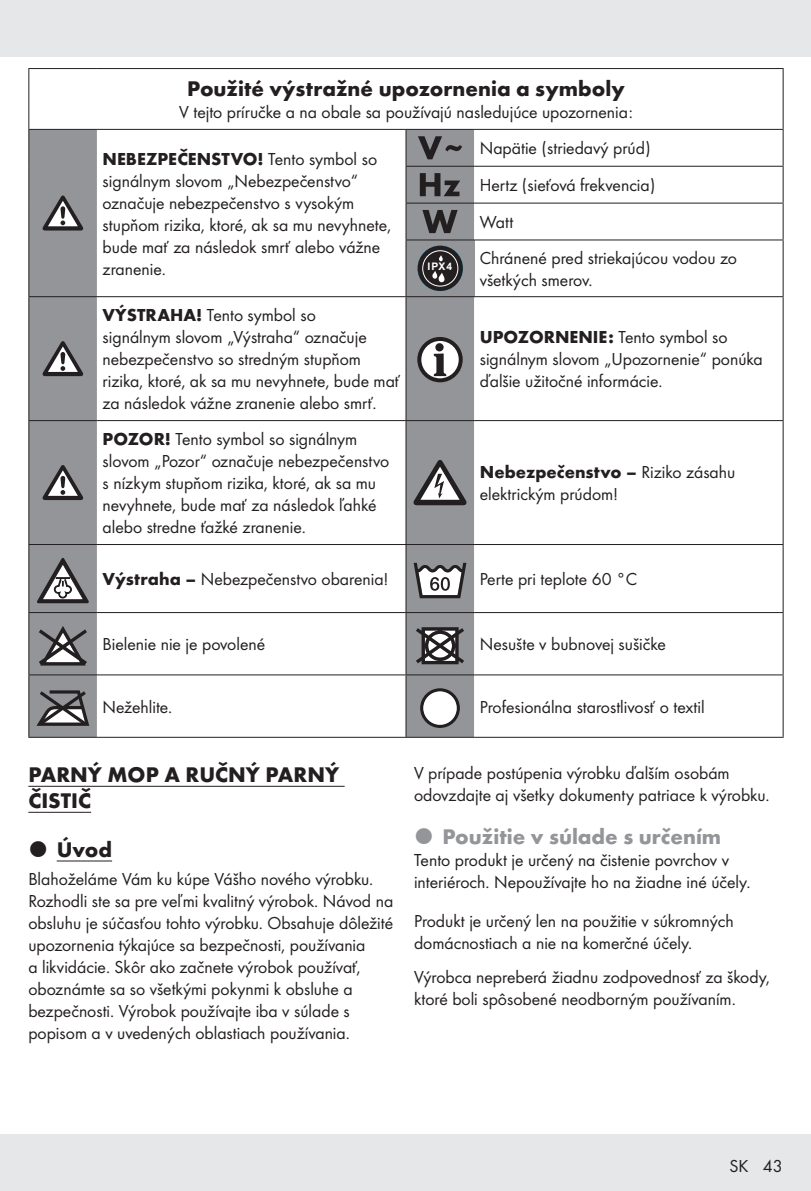
<style>
.page{position:relative;width:811px;height:1191px;background:#fff}
.page>*{position:absolute;margin:0;border:0;box-sizing:border-box;transform-origin:0 0}
.Headline-01{font:700 22px "Futura";color:#231f20}
.Product_Name{font:700 22px/26px "Futura";color:#231f20}
.t1{font:700 22px "Futura";color:#939598}
.Body{font:18px/22px "Futura Boo";color:#231f20}
.Body_SB{font:18px/22px "Futura Boo";color:#231f20}
.Body__Table{font:18px "Futura Boo";color:#231f20}
.t2{font:700 10.4px "Arial";color:#fff}
.s1{font-family:"Futura";font-weight:700}
</style>
<div class="page">
<div style="left:0;top:1134px;width:811px;height:57px;background:#e6e7e9"></div>
<div style="left:0;top:0;width:811px;height:57px;background:#e6e7e9"></div>
<svg style="left:29px;top:130px;width:445px;height:607px"></svg>
<div style="left:406px;top:240px;width:68px;height:57px;background:#939598"></div>
<hr style="left:782px;top:69px;width:1px;height:60px;background:#231f20">
<hr style="left:28px;top:68px;width:69px;height:1px;background:#231f20">
<hr style="left:28px;top:69px;width:1px;height:60px;background:#231f20">
<hr style="left:97px;top:68px;width:309px;height:1px;background:#231f20">
<hr style="left:406px;top:68px;width:68px;height:1px;background:#231f20">
<hr style="left:474px;top:68px;width:309px;height:1px;background:#231f20">
<hr style="left:28px;top:130px;width:1px;height:36px;background:#231f20">
<hr style="left:782px;top:130px;width:1px;height:36px;background:#231f20">
<hr style="left:28px;top:166px;width:1px;height:37px;background:#231f20">
<hr style="left:782px;top:167px;width:1px;height:36px;background:#231f20">
<hr style="left:28px;top:203px;width:1px;height:37px;background:#231f20">
<hr style="left:782px;top:204px;width:1px;height:35px;background:#231f20">
<hr style="left:28px;top:240px;width:1px;height:56px;background:#231f20">
<hr style="left:782px;top:240px;width:1px;height:56px;background:#231f20">
<hr style="left:28px;top:297px;width:1px;height:123px;background:#231f20">
<hr style="left:405px;top:297px;width:1px;height:123px;background:#231f20">
<hr style="left:28px;top:421px;width:1px;height:123px;background:#231f20">
<hr style="left:782px;top:421px;width:1px;height:123px;background:#231f20">
<hr style="left:28px;top:545px;width:1px;height:67px;background:#231f20">
<hr style="left:782px;top:545px;width:1px;height:67px;background:#231f20">
<hr style="left:28px;top:613px;width:1px;height:61px;background:#231f20">
<hr style="left:782px;top:613px;width:1px;height:61px;background:#231f20">
<hr style="left:28px;top:675px;width:1px;height:62px;background:#231f20">
<hr style="left:405px;top:675px;width:1px;height:62px;background:#231f20">
<hr style="left:28px;top:129px;width:69px;height:1px;background:#231f20">
<hr style="left:97px;top:129px;width:309px;height:1px;background:#231f20">
<hr style="left:406px;top:129px;width:68px;height:1px;background:#231f20">
<hr style="left:474px;top:129px;width:309px;height:1px;background:#231f20">
<hr style="left:405px;top:166px;width:69px;height:1px;background:#231f20">
<hr style="left:474px;top:166px;width:309px;height:1px;background:#231f20">
<hr style="left:405px;top:203px;width:69px;height:1px;background:#231f20">
<hr style="left:474px;top:203px;width:309px;height:1px;background:#231f20">
<hr style="left:405px;top:239px;width:69px;height:1px;background:#231f20">
<hr style="left:474px;top:239px;width:309px;height:1px;background:#231f20">
<hr style="left:28px;top:296px;width:69px;height:1px;background:#231f20">
<hr style="left:97px;top:296px;width:309px;height:1px;background:#231f20">
<hr style="left:406px;top:296px;width:68px;height:1px;background:#231f20">
<hr style="left:474px;top:296px;width:309px;height:1px;background:#231f20">
<hr style="left:28px;top:420px;width:69px;height:1px;background:#231f20">
<hr style="left:97px;top:420px;width:309px;height:1px;background:#231f20">
<hr style="left:406px;top:420px;width:68px;height:1px;background:#231f20">
<hr style="left:474px;top:420px;width:309px;height:1px;background:#231f20">
<hr style="left:28px;top:544px;width:69px;height:1px;background:#231f20">
<hr style="left:97px;top:544px;width:309px;height:1px;background:#231f20">
<hr style="left:406px;top:544px;width:68px;height:1px;background:#231f20">
<hr style="left:474px;top:544px;width:309px;height:1px;background:#231f20">
<hr style="left:28px;top:612px;width:69px;height:1px;background:#231f20">
<hr style="left:97px;top:612px;width:309px;height:1px;background:#231f20">
<hr style="left:406px;top:612px;width:68px;height:1px;background:#231f20">
<hr style="left:474px;top:612px;width:309px;height:1px;background:#231f20">
<hr style="left:28px;top:674px;width:69px;height:1px;background:#231f20">
<hr style="left:97px;top:674px;width:309px;height:1px;background:#231f20">
<hr style="left:406px;top:674px;width:68px;height:1px;background:#231f20">
<hr style="left:474px;top:674px;width:309px;height:1px;background:#231f20">
<hr style="left:28px;top:737px;width:69px;height:1px;background:#231f20">
<hr style="left:97px;top:737px;width:309px;height:1px;background:#231f20">
<hr style="left:474px;top:737px;width:309px;height:1px;background:#231f20">
<hr style="left:405px;top:130px;width:1px;height:36px;background:#231f20">
<hr style="left:405px;top:167px;width:1px;height:36px;background:#231f20">
<hr style="left:405px;top:204px;width:1px;height:35px;background:#231f20">
<hr style="left:405px;top:240px;width:1px;height:56px;background:#231f20">
<hr style="left:782px;top:297px;width:1px;height:123px;background:#231f20">
<hr style="left:405px;top:421px;width:1px;height:123px;background:#231f20">
<hr style="left:782px;top:675px;width:1px;height:62px;background:#231f20">
<hr style="left:405px;top:545px;width:1px;height:67px;background:#231f20">
<hr style="left:406px;top:737px;width:68px;height:1px;background:#231f20">
<hr style="left:405px;top:613px;width:1px;height:61px;background:#231f20">
<svg style="left:43px;top:195px;width:40px;height:35px"></svg>
<svg style="left:418px;top:136px;width:44px;height:23px"></svg>
<svg style="left:420px;top:173px;width:40px;height:23px"></svg>
<svg style="left:422px;top:210px;width:35px;height:23px"></svg>
<svg style="left:417px;top:246px;width:46px;height:45px"></svg>
<svg style="left:422px;top:250px;width:36px;height:37px"></svg>
<svg style="left:432px;top:271px;width:5px;height:8px"></svg>
<svg style="left:43px;top:341px;width:40px;height:35px"></svg>
<svg style="left:419px;top:339px;width:42px;height:41px"></svg>
<div style="left:417px;top:337px;width:46px;height:45px;border:4px solid #231f20;border-radius:50%"></div>
<svg style="left:434px;top:343px;width:12px;height:33px"></svg>
<svg style="left:43px;top:465px;width:40px;height:35px"></svg>
<svg style="left:413px;top:460px;width:53px;height:45px"></svg>
<svg style="left:37px;top:558px;width:52px;height:45px"></svg>
<svg style="left:413px;top:563px;width:53px;height:35px"></svg>
<svg style="left:39px;top:626px;width:48px;height:39px"></svg>
<svg style="left:416px;top:627px;width:48px;height:37px"></svg>
<svg style="left:36px;top:690px;width:53px;height:36px"></svg>
<svg style="left:420px;top:688px;width:40px;height:40px"></svg>
<div style="left:423px;top:691px;width:34px;height:34px;background:#fff;border-radius:50%"></div>
<hr style="left:28px;top:786px;width:317px;height:1px;background:#231f20">
<hr style="left:28px;top:812px;width:63px;height:1px;background:#231f20">
<hr style="left:57px;top:860px;width:55px;height:1px;background:#231f20">
<p class="Headline-01" style="left:187px;top:72px;width:439px">Použité výstražné upozornenia a symboly</p>
<p class="Body__Table" style="left:179px;top:100px;width:455px">V tejto príručke a na obale sa používajú nasledujúce upozornenia:</p>
<p class="Body" style="left:103px;top:147px;width:290px"><span class="s1">NEBEZPEČENSTVO!</span> Tento symbol so signálnym slovom „Nebezpečenstvo“ označuje nebezpečenstvo s vysokým stupňom rizika, ktoré, ak sa mu nevyhnete, bude mať za následok smrť alebo vážne zranenie.</p>
<p class="Body" style="left:480px;top:136px;width:173px">Napätie (striedavý prúd)</p>
<p class="Body" style="left:480px;top:173px;width:177px">Hertz (sieťová frekvencia)</p>
<p class="Body" style="left:480px;top:210px;width:35px">Watt</p>
<p class="t2" style="left:427px;top:260px;width:26px">IPX4</p>
<p class="Body" style="left:480px;top:246px;width:259px">Chránené pred striekajúcou vodou zo všetkých smerov.</p>
<p class="Body" style="left:103px;top:303px;width:299px"><span class="s1">VÝSTRAHA!</span> Tento symbol so<br>signálnym slovom „Výstraha“ označuje nebezpečenstvo so stredným stupňom rizika, ktoré, ak sa mu nevyhnete, bude mať za následok vážne zranenie alebo smrť.</p>
<p class="Body" style="left:103px;top:427px;width:288px"><span class="s1">POZOR!</span> Tento symbol so signálnym slovom „Pozor“ označuje nebezpečenstvo s nízkym stupňom rizika, ktoré, ak sa mu nevyhnete, bude mať za následok ľahké alebo stredne ťažké zranenie.</p>
<p class="Body" style="left:480px;top:325px;width:285px"><span class="s1">UPOZORNENIE:</span> Tento symbol so signálnym slovom „Upozornenie“ ponúka ďalšie užitočné informácie.</p>
<p class="Body" style="left:480px;top:460px;width:257px"><span class="s1">Nebezpečenstvo –</span> Riziko zásahu elektrickým prúdom!</p>
<p class="Body" style="left:103px;top:567px;width:287px"><span class="s1">Výstraha –</span> Nebezpečenstvo obarenia!</p>
<p class="Body" style="left:480px;top:567px;width:159px">Perte pri teplote 60 °C</p>
<p class="Body" style="left:103px;top:632px;width:164px">Bielenie nie je povolené</p>
<p class="Body" style="left:480px;top:632px;width:188px">Nesušte v bubnovej sušičke</p>
<p class="Body" style="left:103px;top:694px;width:69px">Nežehlite.</p>
<p class="Body" style="left:480px;top:694px;width:226px">Profesionálna starostlivosť o textil</p>
<p class="Product_Name" style="left:28px;top:760px;width:312px">PARNÝ MOP A RUČNÝ PARNÝ<br>ČISTIČ</p>
<p class="Headline-01" style="left:57px;top:833px;width:57px">Úvod</p>
<p class="Body" style="left:28px;top:866px;width:366px">Blahoželáme Vám ku kúpe Vášho nového výrobku.<br>Rozhodli ste sa pre veľmi kvalitný výrobok. Návod na obsluhu je súčasťou tohto výrobku. Obsahuje dôležité upozornenia týkajúce sa bezpečnosti, používania<br>a likvidácie. Skôr ako začnete výrobok používať, oboznámte sa so všetkými pokynmi k obsluhe a bezpečnosti. Výrobok používajte iba v súlade s popisom a v uvedených oblastiach používania.</p>
<p class="Body" style="left:414px;top:761px;width:355px">V prípade postúpenia výrobku ďalším osobám odovzdajte aj všetky dokumenty patriace k výrobku.</p>
<p class="t1" style="left:442px;top:820px;width:280px">Použitie v súlade s určením</p>
<p class="Body" style="left:414px;top:848px;width:336px">Tento produkt je určený na čistenie povrchov v interiéroch. Nepoužívajte ho na žiadne iné účely.</p>
<p class="Body_SB" style="left:414px;top:909px;width:321px">Produkt je určený len na použitie v súkromných domácnostiach a nie na komerčné účely.</p>
<p class="Body_SB" style="left:414px;top:964px;width:357px">Výrobca nepreberá žiadnu zodpovednosť za škody, ktoré boli spôsobené neodborným používaním.</p>
<p class="Body" style="left:729px;top:1154px;width:55px">SK 43</p>
</div>
